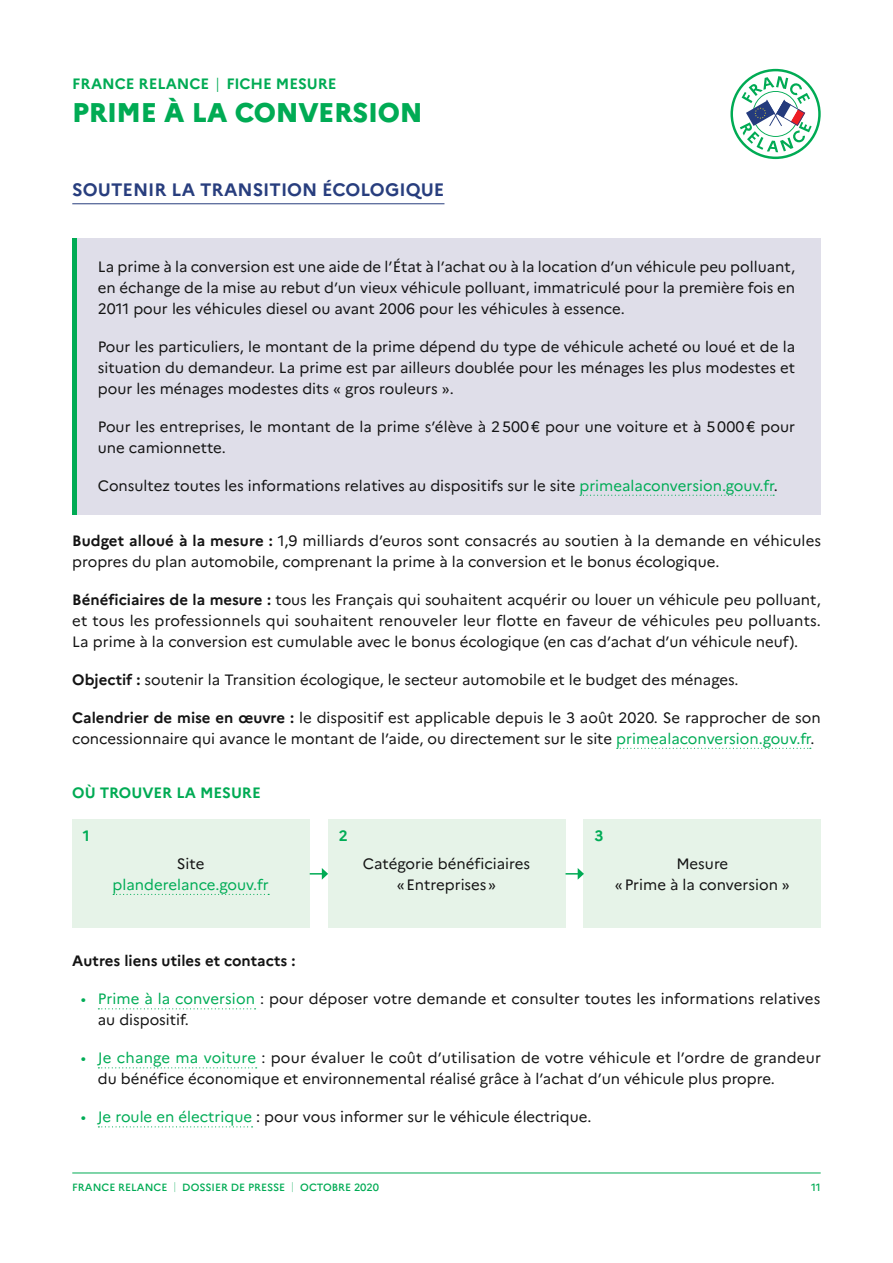
<style>
.page{position:relative;width:893px;height:1263px;background:#fff}
.page>*{position:absolute;margin:0;border:0;box-sizing:border-box;transform-origin:0 0}
.t1{font:800 27px "Marianne";letter-spacing:-.01em;color:#00ab54}
.t2{font:700 18px "Marianne";color:#283e7e}
.t3{font:15px/21px "Marianne";color:#141414}
.t4{font:700 15px "Marianne";letter-spacing:-.005em;color:#00ab54}
.t5{font:700 15px "Marianne";color:#141414}
.t6{font:15px "Marianne";color:#00ac56}
.t7{font:700 15px "Marianne";color:#00ac56}
.t8{font:500 10.5px "Marianne";color:#00ab54}
.s1{font-weight:300}
.s2{color:#00ac56}
.s3{font-weight:700}
.s4{font-weight:100}
</style>
<div class="page">
<hr style="left:72px;top:1173px;width:749px;height:1px;background:#00ab54">
<svg style="left:730px;top:69px;width:91px;height:90px"></svg>
<div style="left:72px;top:238px;width:749px;height:277px;background:#dfdee9"></div>
<div style="left:72px;top:238px;width:5px;height:277px;background:#00ab54"></div>
<svg style="left:580px;top:495px;width:194px;height:1px"></svg>
<svg style="left:617px;top:748px;width:194px;height:1px"></svg>
<svg style="left:98px;top:1008px;width:158px;height:1px"></svg>
<svg style="left:98px;top:1067px;width:159px;height:1px"></svg>
<svg style="left:98px;top:1126px;width:155px;height:1px"></svg>
<hr style="left:72px;top:204px;width:372px;height:1px;background:#283e7e">
<div style="left:72px;top:820px;width:238px;height:108px;background:#e6f3e8"></div>
<div style="left:328px;top:820px;width:237px;height:108px;background:#e6f3e8"></div>
<div style="left:583px;top:820px;width:238px;height:108px;background:#e6f3e8"></div>
<svg style="left:310px;top:868px;width:18px;height:12px"></svg>
<svg style="left:566px;top:868px;width:18px;height:12px"></svg>
<svg style="left:113px;top:894px;width:156px;height:1px"></svg>
<p class="t4" style="left:72px;top:75px;width:266px">FRANCE RELANCE <span class="s1">|</span> FICHE MESURE</p>
<h1 class="t1" style="left:72px;top:96px;width:352px">PRIME À LA CONVERSION</h1>
<p class="t2" style="left:72px;top:179px;width:374px">SOUTENIR LA TRANSITION ÉCOLOGIQUE</p>
<p class="t3" style="left:98px;top:256px;width:699px;text-align:justify">La prime à la conversion est une aide de l’État à l’achat ou à la location d’un véhicule peu polluant, en échange de la mise au rebut d’un vieux véhicule polluant, immatriculé pour la première fois en 2011 pour les véhicules diesel ou avant 2006 pour les véhicules à essence.</p>
<p class="t3" style="left:98px;top:336px;width:699px;text-align:justify">Pour les particuliers, le montant de la prime dépend du type de véhicule acheté ou loué et de la situation du demandeur. La prime est par ailleurs doublée pour les ménages les plus modestes et pour les ménages modestes dits « gros rouleurs ».</p>
<p class="t3" style="left:98px;top:416px;width:699px">Pour les entreprises, le montant de la prime s’élève à 2500€ pour une voiture et à 5000€ pour une camionnette.</p>
<p class="t3" style="left:98px;top:475px;width:681px">Consultez toutes les informations relatives au dispositifs sur le site <span class="s2">primealaconversion.gouv.fr</span>.</p>
<p class="t3" style="left:72px;top:530px;width:750px"><span class="s3">Budget alloué à la mesure :</span> 1,9 milliards d’euros sont consacrés au soutien à la demande en véhicules propres du plan automobile, comprenant la prime à la conversion et le bonus écologique.</p>
<p class="t3" style="left:72px;top:589px;width:750px;text-align:justify"><span class="s3">Bénéficiaires de la mesure :</span> tous les Français qui souhaitent acquérir ou louer un véhicule peu polluant, et tous les professionnels qui souhaitent renouveler leur flotte en faveur de véhicules peu polluants.<br>La prime à la conversion est cumulable avec le bonus écologique (en cas d’achat d’un véhicule neuf).</p>
<p class="t3" style="left:72px;top:669px;width:668px"><span class="s3">Objectif :</span> soutenir la Transition écologique, le secteur automobile et le budget des ménages.</p>
<p class="t3" style="left:72px;top:707px;width:750px"><span class="s3">Calendrier de mise en œuvre :</span> le dispositif est applicable depuis le 3 août 2020. Se rapprocher de son concessionnaire qui avance le montant de l’aide, ou directement sur le site <span class="s2">primealaconversion.gouv.fr</span>.</p>
<p class="t4" style="left:72px;top:784px;width:190px">OÙ TROUVER LA MESURE</p>
<p class="t7" style="left:83px;top:827px;width:8px">1</p>
<p class="t7" style="left:339px;top:827px;width:10px">2</p>
<p class="t7" style="left:595px;top:827px;width:10px">3</p>
<p class="t3" style="left:177px;top:853px;width:29px">Site</p>
<p class="t6" style="left:113px;top:875px;width:158px">planderelance.gouv.fr</p>
<p class="t3" style="left:363px;top:853px;width:169px;text-align:center">Catégorie bénéficiaires «Entreprises»</p>
<p class="t3" style="left:615px;top:853px;width:176px;text-align:center">Mesure<br>«Prime à la conversion »</p>
<p class="t5" style="left:72px;top:952px;width:225px">Autres liens utiles et contacts :</p>
<p class="t3" style="left:98px;top:988px;width:724px;text-indent:-17px"><span class="s2">• Prime à la conversion</span> : pour déposer votre demande et consulter toutes les informations relatives au dispositif.</p>
<p class="t3" style="left:98px;top:1047px;width:725px;text-indent:-17px"><span class="s2">• Je change ma voiture</span> : pour évaluer le coût d’utilisation de votre véhicule et l’ordre de grandeur du bénéfice économique et environnemental réalisé grâce à l’achat d’un véhicule plus propre.</p>
<p class="t3" style="left:81px;top:1106px;width:512px"><span class="s2">• Je roule en électrique</span> : pour vous informer sur le véhicule électrique.</p>
<p class="t8" style="left:72px;top:1180px;width:308px">FRANCE RELANCE <span class="s4">|</span> DOSSIER DE PRESSE <span class="s4">|</span> OCTOBRE 2020</p>
<p class="t8" style="left:811px;top:1180px;width:11px">11</p>
</div>
